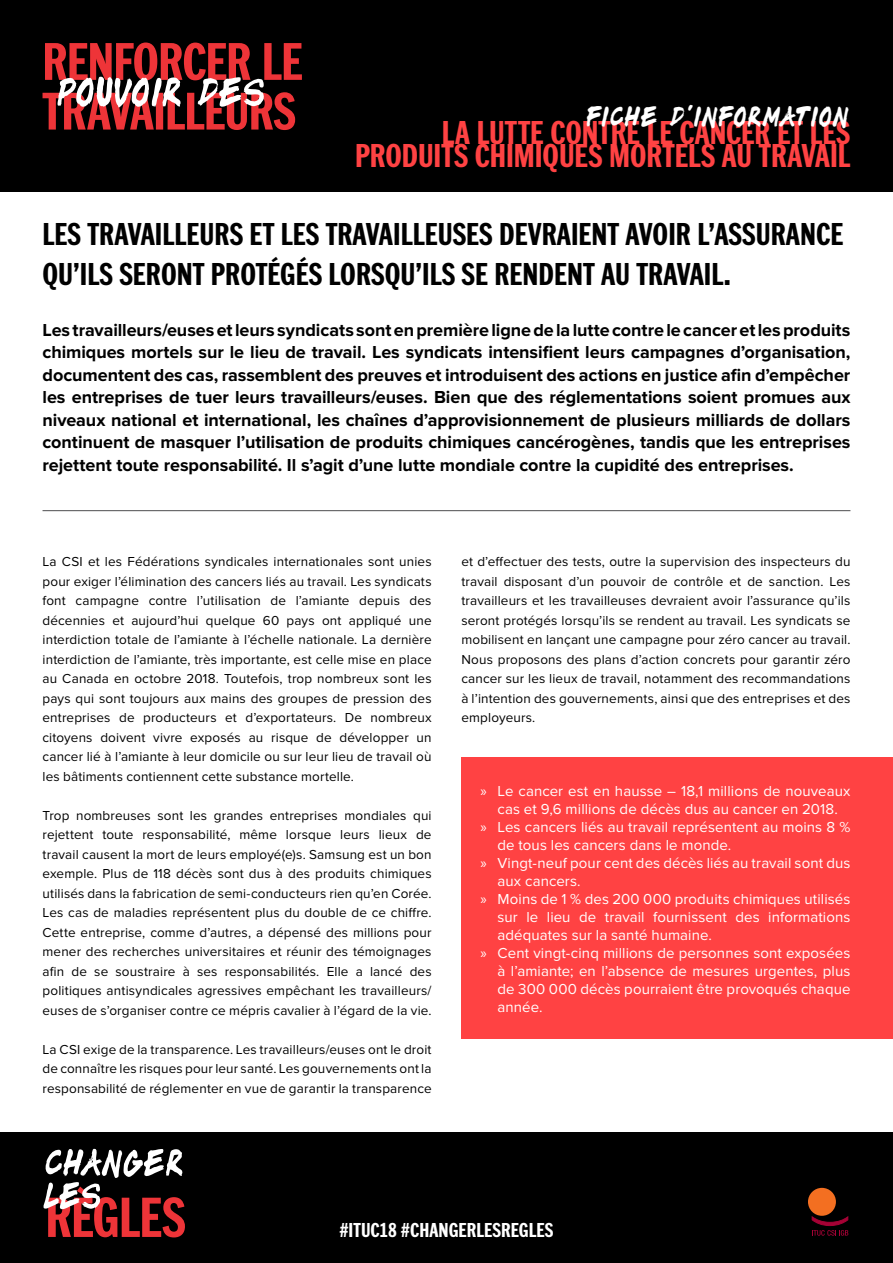
<style>
.page{position:relative;width:893px;height:1263px;background:#fff}
.page>*{position:absolute;margin:0;border:0;box-sizing:border-box;transform-origin:0 0}
.t1{font:700 34.5px "Franklin Cond ITC Pro";color:#ff4243}
.t2{font:700 33px "Franklin Cond ITC Pro";color:#000}
.t3{font:27.6px "MEAT BOLD";letter-spacing:-.015em;color:#fff}
.t4{font:700 21px "Franklin Cond ITC Pro";color:#fff}
.t5{font:700 18px/22.5px "Proxima Nova";letter-spacing:-.005em;color:#000;text-align:justify}
.t6{font:15px "Proxima Nova";letter-spacing:.005em;color:#fff}
.t7{font:13.5px/19.5px "Proxima Nova";letter-spacing:.01em;color:#000;text-align:justify}
.s1{font-family:"Myriad Pro"}
</style>
<div class="page">
<div style="left:0;top:0;width:893px;height:191px;background:#000"></div>
<div style="left:461px;top:757px;width:432px;height:282px;background:#ff4243"></div>
<div style="left:0;top:1132px;width:893px;height:131px;background:#000"></div>
<div style="left:808px;top:1188px;width:28px;height:28px;background:#f36f21;border-radius:50%"></div>
<svg style="left:812px;top:1216px;width:36px;height:20px"></svg>
<hr style="left:43px;top:510px;width:807px;height:1px;background:#4d4d4f">
<svg style="left:43px;top:1148px;width:142px;height:89px"></svg>
<svg style="left:43px;top:43px;width:259px;height:87px"></svg>
<h3 class="t3" style="left:588px;top:99px;width:264px">FICHE D'INFORMATION</h3>
<h1 class="t1" style="left:442px;top:114px;width:410px">LA LUTTE CONTRE LE CANCER ET LES</h1>
<h1 class="t1" style="left:355px;top:137px;width:497px">PRODUITS CHIMIQUES MORTELS AU TRAVAIL</h1>
<h2 class="t2" style="left:43px;top:216px;width:59px">LES TRAVAILLEURS</h2>
<h2 class="t2" style="left:250px;top:216px;width:90px">ETLES TRAVAILLEUSES</h2>
<h2 class="t2" style="left:499px;top:216px;width:15px">DEVRAIENT</h2>
<h2 class="t2" style="left:626px;top:216px;width:14px">AVOIR</h2>
<h2 class="t2" style="left:697px;top:216px;width:33px">L’ASSURANCE</h2>
<h2 class="t2" style="left:43px;top:256px;width:92px">QU’ILS SERONT</h2>
<h2 class="t2" style="left:211px;top:256px;width:15px">PROT</h2>
<h2 class="t2" style="left:268px;top:256px;width:77px">ÉGÉS LORSQU</h2>
<h2 class="t2" style="left:416px;top:256px;width:95px">’ILS SERENDENT</h2>
<h2 class="t2" style="left:601px;top:256px;width:49px">AU TRAVAIL</h2>
<h2 class="t2" style="left:724px;top:256px;width:8px">.</h2>
<p class="t5" style="left:43px;top:319px;width:810px">Les travailleurs/euses et leurs syndicats sont en première ligne de la lutte contre le cancer et les produits chimiques mortels sur le lieu de travail. Les syndicats intensifient leurs campagnes d’organisation, documentent des cas, rassemblent des preuves et introduisent des actions en justice afin d’empêcher les entreprises de tuer leurs travailleurs/euses. Bien que des réglementations soient promues aux niveaux national et international, les chaînes d’approvisionnement de plusieurs milliards de dollars continuent de masquer l’utilisation de produits chimiques cancérogènes, tandis que les entreprises rejettent toute responsabilité. Il s’agit d’une lutte mondiale contre la cupidité des entreprises.</p>
<p class="t7" style="left:43px;top:552px;width:391px">La CSI et les Fédérations syndicales internationales sont unies pour exiger l’élimination des cancers liés au travail. Les syndicats font campagne contre l’utilisation de l’amiante depuis des décennies et aujourd’hui quelque 60 pays ont appliqué une interdiction totale de l’amiante à l’échelle nationale. La dernière interdiction de l’amiante, très importante, est celle mise en place au Canada en octobre 2018. Toutefois, trop nombreux sont les pays qui sont toujours aux mains des groupes de pression des entreprises de producteurs et d’exportateurs. De nombreux citoyens doivent vivre exposés au risque de développer un cancer lié à l’amiante à leur domicile ou sur leur lieu de travail où les bâtiments contiennent cette substance mortelle.</p>
<p class="t7" style="left:43px;top:806px;width:391px">Trop nombreuses sont les grandes entreprises mondiales qui rejettent toute responsabilité, même lorsque leurs lieux de travail causent la mort de leurs employé(e)s. Samsung est un bon exemple. Plus de 118 décès sont dus à des produits chimiques utilisés dans la fabrication de semi-conducteurs rien qu’en Corée.<br>Les cas de maladies représentent plus du double de ce chiffre.<br>Cette entreprise, comme d’autres, a dépensé des millions pour mener des recherches universitaires et réunir des témoignages afin de se soustraire à ses responsabilités. Elle a lancé des politiques antisyndicales agressives empêchant les travailleurs/ euses de s’organiser contre ce mépris cavalier à l’égard de la vie.</p>
<p class="t7" style="left:43px;top:1040px;width:391px">La CSI exige de la transparence. Les travailleurs/euses ont le droit de connaître les risques pour leur santé. Les gouvernements ont la responsabilité de réglementer en vue de garantir la transparence</p>
<p class="t7" style="left:461px;top:552px;width:391px">et d’effectuer des tests, outre la supervision des inspecteurs du travail disposant d’un pouvoir de contrôle et de sanction. Les travailleurs et les travailleuses devraient avoir l’assurance qu’ils seront protégés lorsqu’ils se rendent au travail. Les syndicats se mobilisent en lançant une campagne pour zéro cancer au travail.<br>Nous proposons des plans d’action concrets pour garantir zéro cancer sur les lieux de travail, notamment des recommandations à l’intention des gouvernements, ainsi que des entreprises et des employeurs.</p>
<p class="t6" style="left:480px;top:782px;width:371px"><span class="s1">»</span> Le cancer est en hausse – 18,1 millions de nouveaux</p>
<p class="t6" style="left:497px;top:800px;width:342px">cas et 9,6 millions de décès dus au cancer en 2018.</p>
<p class="t6" style="left:480px;top:818px;width:371px"><span class="s1">»</span> Les cancers liés au travail représentent au moins 8 %</p>
<p class="t6" style="left:497px;top:836px;width:235px">de tous les cancers dans le monde.</p>
<p class="t6" style="left:480px;top:854px;width:371px"><span class="s1">»</span> Vingt-neuf pour cent des décès liés au travail sont dus</p>
<p class="t6" style="left:497px;top:872px;width:85px">aux cancers.</p>
<p class="t6" style="left:480px;top:890px;width:371px"><span class="s1">»</span> Moins de 1 % des 200 000 produits chimiques utilisés</p>
<p class="t6" style="left:497px;top:908px;width:354px">sur le lieu de travail fournissent des informations</p>
<p class="t6" style="left:497px;top:926px;width:216px">adéquates sur la santé humaine.</p>
<p class="t6" style="left:480px;top:944px;width:371px"><span class="s1">»</span> Cent vingt-cinq millions de personnes sont exposées</p>
<p class="t6" style="left:497px;top:962px;width:354px">à l’amiante; en l’absence de mesures urgentes, plus</p>
<p class="t6" style="left:497px;top:980px;width:354px">de 300 000 décès pourraient être provoqués chaque</p>
<p class="t6" style="left:497px;top:998px;width:47px">année.</p>
<h3 class="t4" style="left:339px;top:1219px;width:216px">#ITUC18 #CHANGERLESREGLES</h3>
</div>
